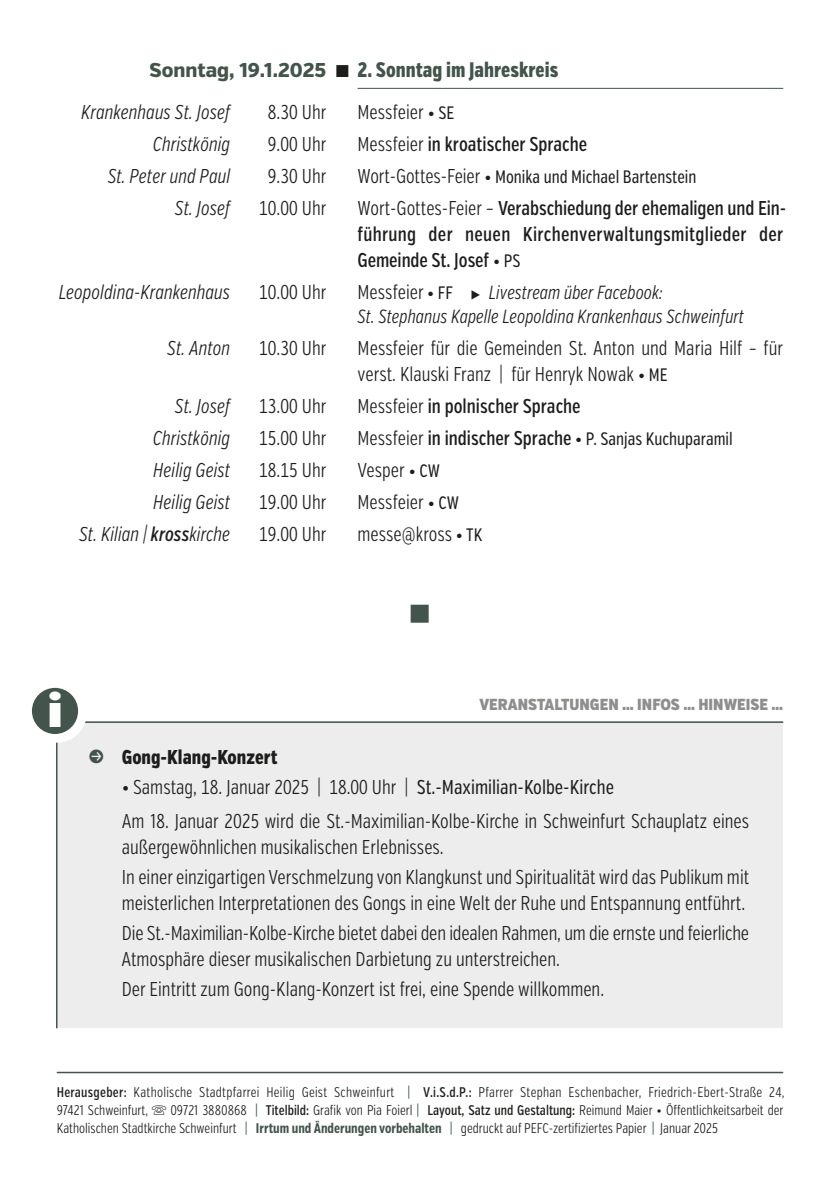
<style>
.page{position:relative;width:840px;height:1191px;background:#fff}
.page>*{position:absolute;margin:0;border:0;box-sizing:border-box;transform-origin:0 0}
.t1{font:900 44.6px "Dax Wide";color:#fff;scale:.92 1}
.t2{font:800 21px "Verb Comp";color:#42544b}
.t3{font:300 20px/26px "Verb Comp";color:#1d1d1c}
.t4{font:500 20px/26px "Verb Comp";color:#1d1d1c}
.t5{font:italic 300 20px "Verb Comp";color:#1d1d1c}
.t6{font:800 20px "Verb Comp";color:#1d1d1c}
.t7{font:italic 300 19px "Verb Comp";color:#1d1d1c}
.t8{font:18px "Verb Comp";color:#1d1d1c}
.t9{font:900 16px "Verb Ex Cond";color:#8e8e8d}
.t10{font:300 14px/18px "Verb Comp";color:#1d1d1c}
.t11{font:300 14px "Verb Comp";letter-spacing:.02em;color:#1d1d1c}
.s1{font-family:"Verb Cond";font-size:20px}
.s2{font-family:"European Pi Three";font-weight:400;font-size:20px;color:#1d1d1c}
.s3{font-weight:400;font-size:18px}
.s4{font-weight:300}
.s5{font-weight:300;font-size:20px}
.s6{font-weight:500;font-size:20px}
.s7{font-weight:500}
.s8{font-weight:400}
.s9{font-weight:400;color:#42544b}
.s10{font-weight:700;color:#42544b}
</style>
<div class="page">
<hr style="left:357px;top:88px;width:425px;height:1px;background:#42544b">
<hr style="left:57px;top:1071px;width:725px;height:2px;background:#42544b">
<div style="left:56px;top:721px;width:728px;height:308px;background:#ededed"></div>
<div style="left:27px;top:683px;width:60px;height:59px;background:#fff;border-radius:50%"></div>
<div style="left:32px;top:688px;width:46px;height:46px;background:#42544b;border-radius:50%"></div>
<p class="t2" style="left:149px;top:61px;width:410px"><span class="s1">Sonntag, 19.1.2025</span> <span class="s2">-</span> 2. Sonntag im Jahreskreis</p>
<p class="t5" style="left:81px;top:104px;width:150px">Krankenhaus St. Josef</p>
<p class="t3" style="left:268px;top:101px;width:60px">8.30 Uhr</p>
<p class="t3" style="left:357px;top:101px;width:98px">Messfeier <span class="s3">• SE</span></p>
<p class="t5" style="left:153px;top:136px;width:79px">Christkönig</p>
<p class="t3" style="left:268px;top:133px;width:60px">9.00 Uhr</p>
<p class="t4" style="left:357px;top:133px;width:231px"><span class="s4">Messfeier</span> in kroatischer Sprache</p>
<p class="t5" style="left:108px;top:168px;width:124px">St. Peter und Paul</p>
<p class="t3" style="left:268px;top:165px;width:60px">9.30 Uhr</p>
<p class="t8" style="left:357px;top:170px;width:340px"><span class="s5">Wort-Gottes-Feier</span> • Monika und Michael Bartenstein</p>
<p class="t5" style="left:175px;top:200px;width:57px">St. Josef</p>
<p class="t3" style="left:259px;top:197px;width:69px">10.00 Uhr</p>
<p class="t4" style="left:357px;top:197px;width:430px"><span class="s4">Wort-Gottes-Feier –</span> Verabschiedung der ehemaligen und Ein&shy;führung der neuen Kirchenverwaltungsmitglieder der<br>Gemeinde St. Josef <span class="s3">• PS</span></p>
<p class="t5" style="left:59px;top:284px;width:173px">Leopoldina-Krankenhaus</p>
<p class="t3" style="left:259px;top:281px;width:69px">10.00 Uhr</p>
<p class="t3" style="left:357px;top:281px;width:97px">Messfeier <span class="s3">• FF</span></p>
<p class="t7" style="left:488px;top:285px;width:176px">Livestream über Facebook:</p>
<p class="t7" style="left:357px;top:309px;width:388px">St. Stephanus Kapelle Leopoldina Krankenhaus Schweinfurt</p>
<p class="t5" style="left:167px;top:340px;width:64px">St. Anton</p>
<p class="t3" style="left:259px;top:337px;width:69px">10.30 Uhr</p>
<p class="t3" style="left:357px;top:337px;width:427px">Messfeier für die Gemeinden St. Anton und Maria Hilf – für verst. Klauski Franz | für Henryk Nowak <span class="s3">• ME</span></p>
<p class="t5" style="left:175px;top:398px;width:57px">St. Josef</p>
<p class="t3" style="left:259px;top:395px;width:69px">13.00 Uhr</p>
<p class="t4" style="left:357px;top:395px;width:224px"><span class="s4">Messfeier</span> in polnischer Sprache</p>
<p class="t5" style="left:153px;top:430px;width:79px">Christkönig</p>
<p class="t3" style="left:259px;top:427px;width:69px">15.00 Uhr</p>
<p class="t8" style="left:357px;top:432px;width:376px"><span class="s5">Messfeier</span> <span class="s6">in indischer Sprache</span> • P. Sanjas Kuchuparamil</p>
<p class="t5" style="left:153px;top:462px;width:78px">Heilig Geist</p>
<p class="t3" style="left:259px;top:459px;width:69px">18.15 Uhr</p>
<p class="t3" style="left:357px;top:459px;width:84px">Vesper <span class="s3">• CW</span></p>
<p class="t5" style="left:153px;top:494px;width:78px">Heilig Geist</p>
<p class="t3" style="left:259px;top:491px;width:69px">19.00 Uhr</p>
<p class="t3" style="left:357px;top:491px;width:103px">Messfeier <span class="s3">• CW</span></p>
<p class="t5" style="left:79px;top:526px;width:153px">St. Kilian | <span class="s7">kross</span>kirche</p>
<p class="t3" style="left:259px;top:523px;width:69px">19.00 Uhr</p>
<p class="t3" style="left:357px;top:523px;width:126px">messe@kross <span class="s3">• TK</span></p>
<p class="t1" style="left:48px;top:692px;width:17px">i</p>
<p class="t9" style="left:479px;top:698px;width:305px">VERANSTALTUNGEN … INFOS … HINWEISE …</p>
<p class="t6" style="left:88px;top:749px;width:191px"><sub>P</sub> Gong-Klang-Konzert</p>
<p class="t3" style="left:122px;top:775px;width:493px">• Samstag, 18. Januar 2025 | 18.00 Uhr | <span class="s8">St.-Maximilian-Kolbe-Kirche</span></p>
<p class="t3" style="left:122px;top:809px;width:628px">Am 18. Januar 2025 wird die St.-Maximilian-Kolbe-Kirche in Schweinfurt Schauplatz eines außer gewöhnlichen musikalischen Erlebnisses.</p>
<p class="t3" style="left:122px;top:865px;width:628px">In einer einzigartigen Verschmelzung von Klangkunst und Spiritualität wird das Publikum mit meisterlichen Interpretationen des Gongs in eine Welt der Ruhe und Entspannung entführt.</p>
<p class="t3" style="left:121px;top:921px;width:629px">Die St.-Maximilian- Kolbe-Kirche bietet dabei den idealen Rahmen, um die ernste und feierliche<br>Atmosphäre dieser musikalischen Darbietung zu unterstreichen.</p>
<p class="t3" style="left:122px;top:977px;width:483px">Der Eintritt zum Gong-Klang-Konzert ist frei, eine Spende willkommen.</p>
<p class="t11" style="left:57px;top:1087px;width:729px"><span class="s7">Herausgeber:</span> Katholische Stadtpfarrei Heilig Geist Schweinfurt <span class="s9">|</span> <span class="s7">V.i.S.d.P.:</span> Pfarrer Stephan Eschenbacher, Friedrich-Ebert-Straße 24,</p>
<p class="t10" style="left:57px;top:1102px;width:93px">97421 Schweinfurt,</p>
<p class="t10" style="left:57px;top:1102px;width:727px;text-indent:113px">09721 3880868 <span class="s9">|</span> <span class="s7">Titelbild:</span> Grafik von Pia Foierl <span class="s9">|</span> <span class="s7">Layout, Satz und Gestaltung:</span> Reimund Maier • Öffentlichkeits arbeit der<br>Katholischen Stadtkirche Schweinfurt <span class="s9">|</span> <span class="s10">Irrtum und Änderungen vorbehalten</span> <span class="s9">|</span> gedruckt auf PEFC-zertifiziertes Papier <span class="s9">|</span> Januar 2025</p>
</div>
